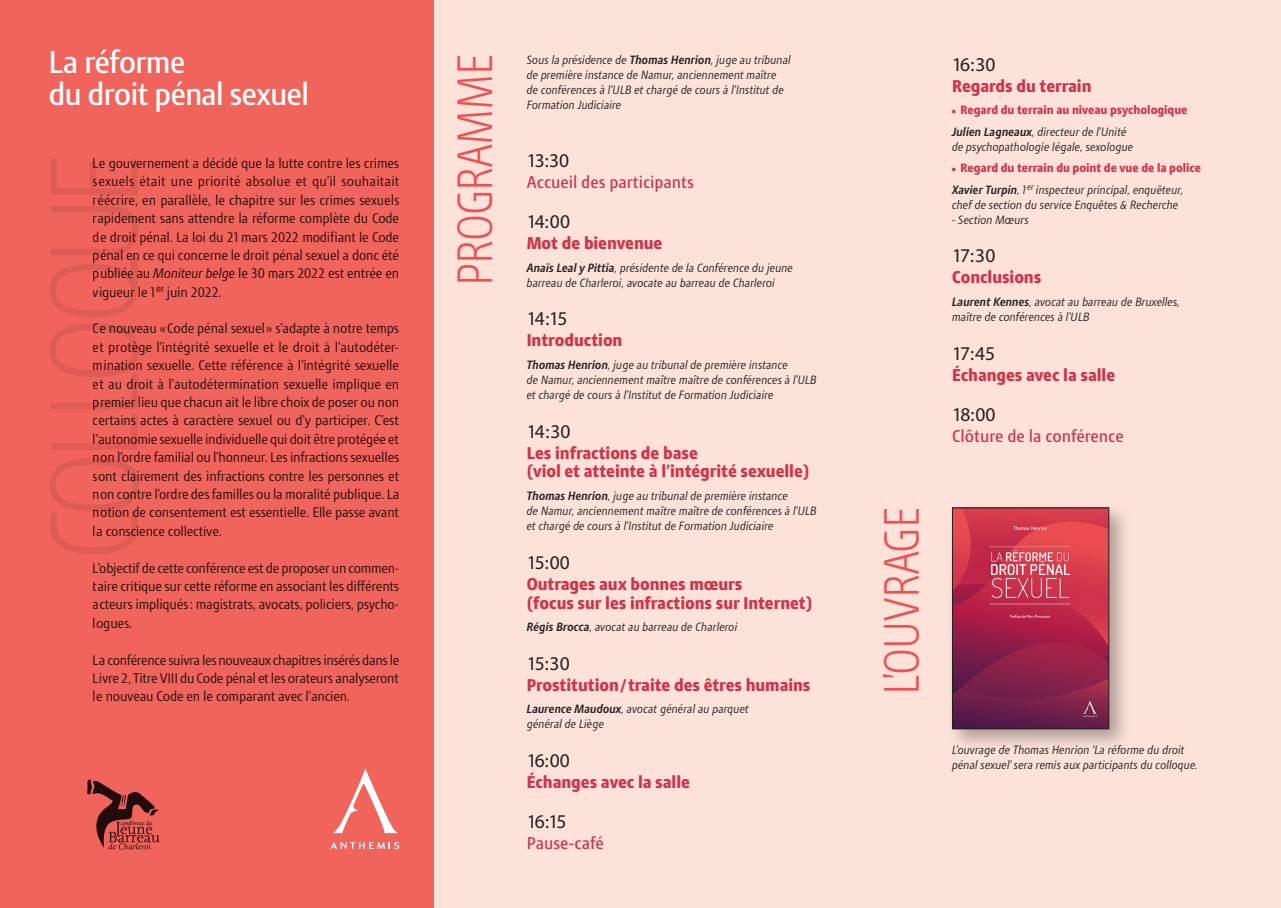
<style>
.page{position:relative;width:1281px;height:908px;background:#fff}
.page>*{position:absolute;margin:0;border:0;box-sizing:border-box;transform-origin:0 0}
.t1{font:300 121.35px "Modena";letter-spacing:-.085em;color:#231f20;scale:.88 1}
.JBC_Rubrique_vertica{font:300 48px "Modena";letter-spacing:-.03em;color:#ef5050;scale:.9 1}
.JBC_Titre_1__princip{font:500 30.3px/31.5px "Modena";letter-spacing:-.035em;color:#fff}
.JBC_Heure{font:19.5px "Myriad Pro";letter-spacing:-.095em;color:#231f20}
.Sujet_gras_Bold{font:800 16.5px/18.8px "Modena";letter-spacing:-.005em;color:#cf344c}
.Sujet_gras_Light{font:500 16.5px "Modena";letter-spacing:-.005em;color:#cf344c}
.t2{font:13.5px/18.3px "Modena";letter-spacing:-.015em;color:#231f20;text-align:justify}
.JBC_Body_programme{font:italic 11.7px/15px "Modena";letter-spacing:-.005em;color:#231f20}
.JBC_Body_programme-2{font:800 11.7px "Modena";letter-spacing:-.005em;color:#cf344c}
.s1{font-style:italic}
.s2{font-weight:700}
</style>
<div class="page">
<div style="left:433px;top:0;width:848px;height:907px;background:#fde2d9"></div>
<div style="left:0;top:0;width:433px;height:907px;background:#f1645c"></div>
<svg style="left:334px;top:768px;width:62px;height:64px"></svg>
<svg style="left:331px;top:842px;width:68px;height:6px"></svg>
<img style="left:87px;top:779px;width:73px;height:71px">
<div style="left:946px;top:501px;width:186px;height:250px;background:#231f20;opacity:.35"></div>
<img style="left:954px;top:509px;width:153px;height:217px">
<div style="left:952px;top:507px;width:157px;height:221px;border:1px solid #231f20"></div>
<p class="JBC_Titre_1__princip" style="left:49px;top:47px;width:262px">La réforme<br>du droit pénal sexuel</p>
<p class="t2" style="left:93px;top:154px;width:308px">Le gouvernement a décidé que la lutte contre les crimes sexuels était une priorité absolue et qu’il souhaitait réécrire, en parallèle, le chapitre sur les crimes sexuels rapidement sans attendre la réforme complète du Code de droit pénal. La loi du 21 mars 2022 modifiant le Code pénal en ce qui concerne le droit pénal sexuel a donc été publiée au <span class="s1">Moniteur belge</span> le 30 mars 2022 est entrée en vigueur le1<sup>er</sup> juin 2022.</p>
<p class="t2" style="left:93px;top:319px;width:308px">Ce nouveau «Code pénal sexuel» s’adapte à notre temps et protège l’intégrité sexuelle et le droit à l’autodéter&shy;mination sexuelle. Cette référence à l’intégrité sexuelle et au droit à l’autodétermination sexuelle implique en premier lieu que chacun ait le libre choix de poser ou non certains actes à caractère sexuel ou d’y participer. C’est l’autonomie sexuelle individuelle qui doit être protégée et non l’ordre familial ou l’honneur. Les infractions sexuelles sont clairement des infractions contre les personnes et non contre l’ordre des familles ou la moralité publique. La notion de consentement est essentielle. Elle passe avant la conscience collective.</p>
<p class="t2" style="left:93px;top:558px;width:308px">L’objectif de cette conférence est de proposer un commen&shy;taire critique sur cette réforme en associant les différents acteurs impliqués: magistrats, avocats, policiers, psycho&shy;logues.</p>
<p class="t2" style="left:93px;top:650px;width:308px">La conférence suivra les nouveaux chapitres insérés dans le Livre 2, Titre VIII du Code pénal et les orateurs analyseront le nouveau Code en le comparant avec l’ancien.</p>
<h1 class="t1" style="left:19px;top:560px;width:465px;rotate:-90deg">COLLOQUE</h1>
<p class="JBC_Rubrique_vertica" style="left:445px;top:285px;width:259px;rotate:-90deg">PROGRAMME</p>
<p class="JBC_Body_programme" style="left:527px;top:52px;width:266px">Sous la présidence de <span class="s2">Thomas Henrion</span>, juge au tribunal de première instance de Namur, anciennement maître de conférences à l’ULB et chargé de cours à l’Institut de Formation Judiciaire</p>
<p class="JBC_Heure" style="left:527px;top:148px;width:44px">13:30</p>
<p class="Sujet_gras_Light" style="left:527px;top:172px;width:169px">Accueil des participants</p>
<p class="JBC_Heure" style="left:527px;top:209px;width:45px">14:00</p>
<p class="Sujet_gras_Bold" style="left:527px;top:233px;width:137px">Mot de bienvenue</p>
<p class="JBC_Body_programme" style="left:527px;top:259px;width:268px"><span class="s2">Anaïs Leal y Pittia</span>, présidente de la Conférence du jeune barreau de Charleroi, avocate au barreau de Charleroi</p>
<p class="JBC_Heure" style="left:527px;top:306px;width:42px">14:15</p>
<p class="Sujet_gras_Bold" style="left:527px;top:331px;width:97px">Introduction</p>
<p class="JBC_Body_programme" style="left:527px;top:357px;width:292px"><span class="s2">Thomas Henrion</span>, juge au tribunal de première instance<br>de Namur, anciennement maître maître de conférences à l’ULB et chargé de cours à l’Institut de Formation Judiciaire</p>
<p class="JBC_Heure" style="left:527px;top:419px;width:45px">14:30</p>
<p class="Sujet_gras_Bold" style="left:527px;top:443px;width:284px">Les infractions de base<br>(viol et atteinte à l’intégrité sexuelle)</p>
<p class="JBC_Body_programme" style="left:527px;top:488px;width:292px"><span class="s2">Thomas Henrion</span>, juge au tribunal de première instance<br>de Namur, anciennement maître maître de conférences à l’ULB et chargé de cours à l’Institut de Formation Judiciaire</p>
<p class="JBC_Heure" style="left:527px;top:550px;width:45px">15:00</p>
<p class="Sujet_gras_Bold" style="left:527px;top:574px;width:287px">Outrages aux bonnes mœurs<br>(focus sur les infractions sur Internet)</p>
<p class="JBC_Body_programme" style="left:527px;top:619px;width:212px"><span class="s2">Régis Brocca</span>, avocat au barreau de Charleroi</p>
<p class="JBC_Heure" style="left:527px;top:651px;width:44px">15:30</p>
<p class="Sujet_gras_Bold" style="left:527px;top:675px;width:285px">Prostitution/traite des êtres humains</p>
<p class="JBC_Body_programme" style="left:527px;top:701px;width:224px"><span class="s2">Laurence Maudoux</span>, avocat général au parquet général de Liège</p>
<p class="JBC_Heure" style="left:527px;top:748px;width:45px">16:00</p>
<p class="Sujet_gras_Bold" style="left:527px;top:772px;width:165px">Échanges avec la salle</p>
<p class="JBC_Heure" style="left:527px;top:809px;width:41px">16:15</p>
<p class="Sujet_gras_Light" style="left:527px;top:832px;width:79px">Pause-café</p>
<p class="JBC_Rubrique_vertica" style="left:871px;top:694px;width:211px;rotate:-90deg">L’OUVRAGE</p>
<p class="JBC_Heure" style="left:952px;top:52px;width:45px">16:30</p>
<p class="Sujet_gras_Bold" style="left:952px;top:76px;width:141px">Regards du terrain</p>
<p class="JBC_Body_programme-2" style="left:952px;top:103px;width:237px">■ Regard du terrain au niveau psychologique</p>
<p class="JBC_Body_programme" style="left:952px;top:124px;width:183px"><span class="s2">Julien Lagneaux</span>, directeur de l’Unité de psychopathologie légale, sexologue</p>
<p class="JBC_Body_programme-2" style="left:952px;top:160px;width:250px">■ Regard du terrain du point de vue de la police</p>
<p class="JBC_Body_programme" style="left:952px;top:182px;width:233px"><span class="s2">Xavier Turpin</span>, 1<sup>er</sup> inspecteur principal, enquêteur, chef de section du service Enquêtes &amp; Recherche</p>
<p class="JBC_Body_programme" style="left:952px;top:212px;width:78px">- Section Mœurs</p>
<p class="JBC_Heure" style="left:952px;top:244px;width:45px">17:30</p>
<p class="Sujet_gras_Bold" style="left:952px;top:268px;width:91px">Conclusions</p>
<p class="JBC_Body_programme" style="left:952px;top:294px;width:230px"><span class="s2">Laurent Kennes</span>, avocat au barreau de Bruxelles, maître de conférences à l’ULB</p>
<p class="JBC_Heure" style="left:952px;top:341px;width:45px">17:45</p>
<p class="Sujet_gras_Bold" style="left:952px;top:365px;width:165px">Échanges avec la salle</p>
<p class="JBC_Heure" style="left:952px;top:402px;width:45px">18:00</p>
<p class="Sujet_gras_Light" style="left:952px;top:425px;width:173px">Clôture de la conférence</p>
<p class="JBC_Body_programme" style="left:952px;top:741px;width:248px">L’ouvrage de Thomas Henrion ‘La réforme du droit pénal sexuel’ sera remis aux participants du colloque.</p>
</div>
